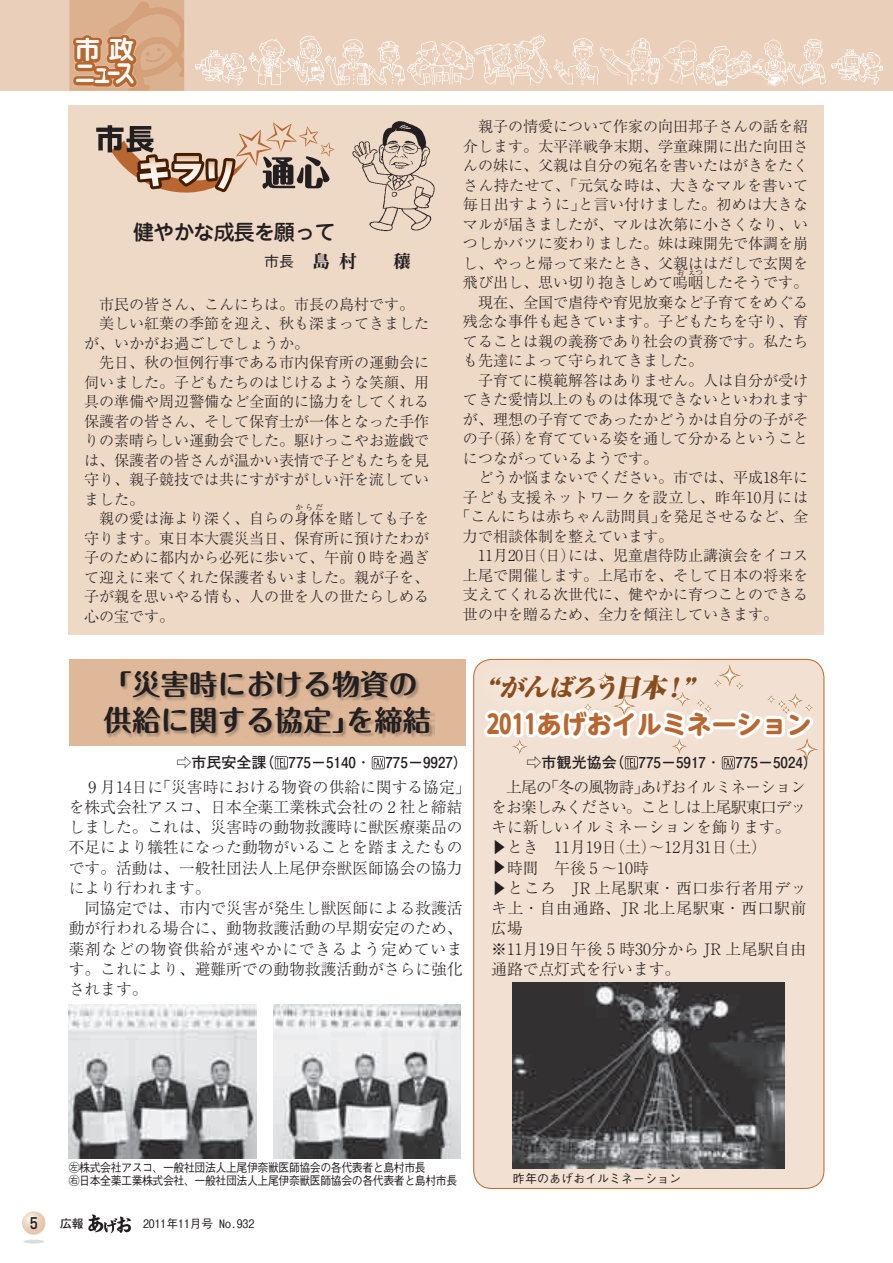
<style>
.page{position:relative;width:893px;height:1263px;background:#fff}
.page>*{position:absolute;margin:0;border:0;box-sizing:border-box;transform-origin:0 0}
.t1{font:700 28.5px/36px "Maru Fo Pro";color:#231f20;text-align:center}
.t2{font:700 25.5px "UD Shin M Go Pro";color:#b96730}
.t3{font:italic 900 25.5px "Ryumin Pro";color:#894c1d}
.t4{font:700 25.5px/24px "Jun 501 Pro";letter-spacing:-.215em;color:#fff}
.t5{font:500 21px "Jun 34 Pro";letter-spacing:-.04em;color:#231f20}
.t6{font:18px "Midashi Min Pro MA31";color:#231f20}
.t7{font:300 15.75px/20.2px "Ryumin Pro";color:#231f20}
.t8{font:300 15.75px "Ryumin Pro";letter-spacing:-.05em;color:#231f20}
.t9{font:300 15.75px "Ryumin Pro";letter-spacing:.045em;color:#231f20}
.t10{font:300 15.75px "Ryumin Pro";letter-spacing:.04em;color:#231f20}
.t11{font:300 15px/19.5px "Ryumin Pro";color:#231f20}
.t12{font:700 15px "Futo Go B101 Pro";color:#231f20}
.t13{font:300 15px "Ryumin Pro";letter-spacing:.055em;color:#231f20}
.t14{font:500 15px "Gothic BBB Pro";color:#231f20}
.t15{font:500 15px "Shin Go Pro";color:#231f20}
.t16{font:500 12px/13.5px "Gothic BBB Pro";letter-spacing:-.04em;color:#231f20;scale:.91 1}
.t17{font:500 12px "Gothic BBB Pro";color:#231f20}
.t18{font:500 11.7px "Gothic BBB Pro";color:#231f20}
.t19{font:700 11.7px "Futo Go B101 Pro";color:#231f20}
.t20{font:300 7.5px "Ryumin Pro";color:#231f20}
</style>
<div class="page">
<div style="left:473px;top:661px;width:351px;height:527px;background:#f2e1d2"></div>
<svg style="left:511px;top:739px;width:16px;height:16px"></svg>
<svg style="left:515px;top:743px;width:8px;height:8px"></svg>
<svg style="left:671px;top:739px;width:16px;height:15px"></svg>
<svg style="left:675px;top:742px;width:8px;height:8px"></svg>
<div style="left:795px;top:737px;width:24px;height:24px;background:#f2e1d2;border-radius:50%"></div>
<svg style="left:795px;top:738px;width:23px;height:23px"></svg>
<svg style="left:801px;top:743px;width:12px;height:12px"></svg>
<div style="left:69px;top:659px;width:396px;height:87px;background:#deb898"></div>
<svg style="left:473px;top:661px;width:6px;height:63px"></svg>
<svg style="left:479px;top:634px;width:337px;height:110px"></svg>
<svg style="left:625px;top:756px;width:13px;height:13px"></svg>
<svg style="left:721px;top:756px;width:13px;height:13px"></svg>
<img style="left:512px;top:983px;width:273px;height:185px">
<svg style="left:275px;top:756px;width:13px;height:13px"></svg>
<svg style="left:372px;top:756px;width:13px;height:13px"></svg>
<div style="left:104px;top:671px;width:330px;height:67px;background:#231f20;opacity:.3"></div>
<img style="left:69px;top:1005px;width:187px;height:153px">
<img style="left:273px;top:1005px;width:187px;height:154px">
<hr style="left:892px;top:0;width:1px;height:91px;background:#ead0ba">
<div style="left:0;top:0;width:892px;height:91px;background:#ead0ba"></div>
<svg style="left:831px;top:49px;width:52px;height:36px"></svg>
<svg style="left:22px;top:1211px;width:23px;height:24px"></svg>
<svg style="left:23px;top:1240px;width:21px;height:4px"></svg>
<svg style="left:88px;top:1214px;width:43px;height:20px"></svg>
<div style="left:69px;top:105px;width:755px;height:529px;background:#eed8c6"></div>
<img style="left:369px;top:197px;width:63px;height:35px">
<svg style="left:69px;top:0;width:756px;height:197px"></svg>
<h2 class="t4" style="left:75px;top:35px;width:62px">市政ニュース</h2>
<h3 class="t5" style="left:133px;top:216px;width:204px">健やかな成長を願って</h3>
<p class="t14" style="left:264px;top:249px;width:31px">市長</p>
<p class="t6" style="left:312px;top:247px;width:19px">島</p>
<p class="t6" style="left:339px;top:247px;width:73px">村　　穰</p>
<p class="t11" style="left:84px;top:293px;width:346px">　市民の皆さん、こんにちは。市長の島村です。　美しい紅葉の季節を迎え、秋も深まってきましたが、いかがお過ごしでしょうか。<br>　先日、秋の恒例行事である市内保育所の運動会に伺いました。子どもたちのはじけるような笑顔、用具の準備や周辺警備など全面的に協力をしてくれる保護者の皆さん、そして保育士が一体となった手作りの素晴らしい運動会でした。駆けっこやお遊戯では、保護者の皆さんが温かい表情で子どもたちを見守り、親子競技では共にすがすがしい汗を流していました。<br>　親の愛は海より深く、自らの身体を賭しても子を</p>
<p class="t20" style="left:295px;top:501px;width:29px">からだ</p>
<p class="t11" style="left:84px;top:527px;width:346px;text-align:justify">守ります。東日本大震災当日、保育所に預けたわが子のために都内から必死に歩いて、午前0時を過ぎて迎えに来てくれた保護者もいました。親が子を、子が親を思いやる情も、人の世を人の世たらしめる心の宝です。</p>
<p class="t11" style="left:463px;top:116px;width:347px;text-align:justify">　親子の情愛について作家の向田邦子さんの話を紹介します。太平洋戦争末期、学童疎開に出た向田さんの妹に、父親は自分の宛名を書いたはがきをたくさん持たせて、「元気な時は、大きなマルを書いて毎日出すように」と言い付けました。初めは大きなマルが届きましたが、マルは次第に小さくなり、いつしかバツに変わりました。妹は疎開先で体調を崩し、やっと帰って来たとき、父親ははだしで玄関を飛び出し、思い切り抱きしめて嗚咽したそうです。</p>
<p class="t20" style="left:676px;top:266px;width:9px">お</p>
<p class="t20" style="left:688px;top:266px;width:16px">えつ</p>
<p class="t11" style="left:463px;top:291px;width:346px">　現在、全国で虐待や育児放棄など子育てをめぐる</p>
<p class="t11" style="left:463px;top:311px;width:346px">残念な事件も起きています。子どもたちを守り、育</p>
<p class="t11" style="left:463px;top:330px;width:346px">てることは親の義務であり社会の責務です。私たち</p>
<p class="t11" style="left:463px;top:350px;width:241px">も先達によって守られてきました。</p>
<p class="t11" style="left:463px;top:369px;width:346px">　子育てに模範解答はありません。人は自分が受け</p>
<p class="t11" style="left:463px;top:389px;width:346px">てきた愛情以上のものは体現できないといわれます</p>
<p class="t11" style="left:463px;top:408px;width:346px">が、理想の子育てであったかどうかは自分の子がそ</p>
<p class="t11" style="left:523px;top:428px;width:286px">を育てている姿を通して分かるということ</p>
<p class="t11" style="left:485px;top:428px;width:46px">（孫）</p>
<p class="t11" style="left:463px;top:428px;width:31px">の子</p>
<p class="t11" style="left:463px;top:447px;width:196px">につながっているようです。</p>
<p class="t11" style="left:463px;top:467px;width:346px">　どうか悩まないでください。市では、平成18年に</p>
<p class="t13" style="left:463px;top:486px;width:346px">子ども支援ネットワークを設立し、昨年10月には</p>
<p class="t11" style="left:463px;top:506px;width:346px">「こんにちは赤ちゃん訪問員」を発足させるなど、全</p>
<p class="t11" style="left:463px;top:525px;width:211px">力で相談体制を整えています。</p>
<p class="t11" style="left:568px;top:545px;width:241px">には、児童虐待防止講演会をイコス</p>
<p class="t11" style="left:463px;top:545px;width:346px">　11月20 （日日）<br>上尾で開催します。上尾市を、そして日本の将来を支えてくれる次世代に、健やかに育つことのできる世の中を贈るため、全力を傾注していきます。</p>
<h1 class="t1" style="left:103px;top:663px;width:329px">「災害時における物資の供給に関する協定」を締結</h1>
<p class="t12" style="left:259px;top:751px;width:16px">)</p>
<p class="t12" style="left:176px;top:751px;width:91px">⇨市民安全課</p>
<p class="t12" style="left:288px;top:751px;width:80px">775－5140 ・</p>
<p class="t12" style="left:385px;top:751px;width:76px">775－9927(</p>
<p class="t7" style="left:69px;top:775px;width:395px">　9月14日に「災害時における物資の供給に関する協定「を株式会社アスコ、日本全薬工業株式会社の2社と締結しました。これは、災害時の動物救護時に獣医療薬品の不足により犠牲になった動物がいることを踏まえたものです。活動は、一般社団法人上尾伊奈獣医師協会の協力により行われます。<br>　同協定では、市内で災害が発生し獣医師による救護活動が行われる場合に、動物救護活動の早期安定のため、薬剤などの物資供給が速やかにできるよう定めています。これにより、避難所での動物救護活動がさらに強化されます。</p>
<h2 class="t3" style="left:499px;top:667px;width:204px">がんばろう日本 “</h2>
<h2 class="t3" style="left:486px;top:667px;width:21px">“</h2>
<h2 class="t2" style="left:487px;top:704px;width:326px">2011あげおイルミネーション</h2>
<p class="t12" style="left:735px;top:751px;width:76px">775－5024(</p>
<h2 class="t3" style="left:661px;top:667px;width:34px">!</h2>
<p class="t12" style="left:609px;top:751px;width:16px">)</p>
<p class="t12" style="left:526px;top:751px;width:91px">⇨市観光協会</p>
<p class="t8" style="left:491px;top:774px;width:316px">　上尾の「冬の風物詩」あげおイルミネーション</p>
<p class="t8" style="left:491px;top:795px;width:316px">をお楽しみください。ことしは上尾駅東口デッ</p>
<p class="t7" style="left:491px;top:816px;width:301px">キに新しいイルミネーションを飾ります。</p>
<p class="t7" style="left:507px;top:836px;width:261px">とき　11月19 （日土）～12月31 （日土(</p>
<p class="t12" style="left:638px;top:751px;width:80px">775－5917 ・</p>
<p class="t7" style="left:488px;top:896px;width:58px;rotate:-90deg">▼ ▼ ▼</p>
<p class="t7" style="left:507px;top:856px;width:143px">時間　午後5～10時</p>
<p class="t10" style="left:507px;top:876px;width:300px">ところ　JR 上尾駅東・西口歩行者用デッ</p>
<p class="t9" style="left:491px;top:896px;width:317px">キ上・自由通路、JR 北上尾駅東・西口駅前</p>
<p class="t7" style="left:491px;top:917px;width:33px">広場</p>
<p class="t7" style="left:491px;top:937px;width:316px">※11月19日午後5時30分から JR 上尾駅自由</p>
<p class="t7" style="left:491px;top:958px;width:190px">通路で点灯式を行います。</p>
<p class="t15" style="left:30px;top:1211px;width:9px">5</p>
<p class="t16" style="left:69px;top:1159px;width:428px">㊧株式会社アスコ、一般社団法人上尾伊奈獣医師協会の各代表者と島村市長<br>㊨日本全薬工業株式会社、一般社団法人上尾伊奈獣医師協会の各代表者と島村市長</p>
<p class="t19" style="left:60px;top:1215px;width:25px">広報</p>
<p class="t18" style="left:143px;top:1215px;width:72px">2011年11月号</p>
<p class="t18" style="left:219px;top:1215px;width:37px">No.932</p>
<p class="t17" style="left:513px;top:1169px;width:169px">昨年のあげおイルミネーション</p>
</div>
